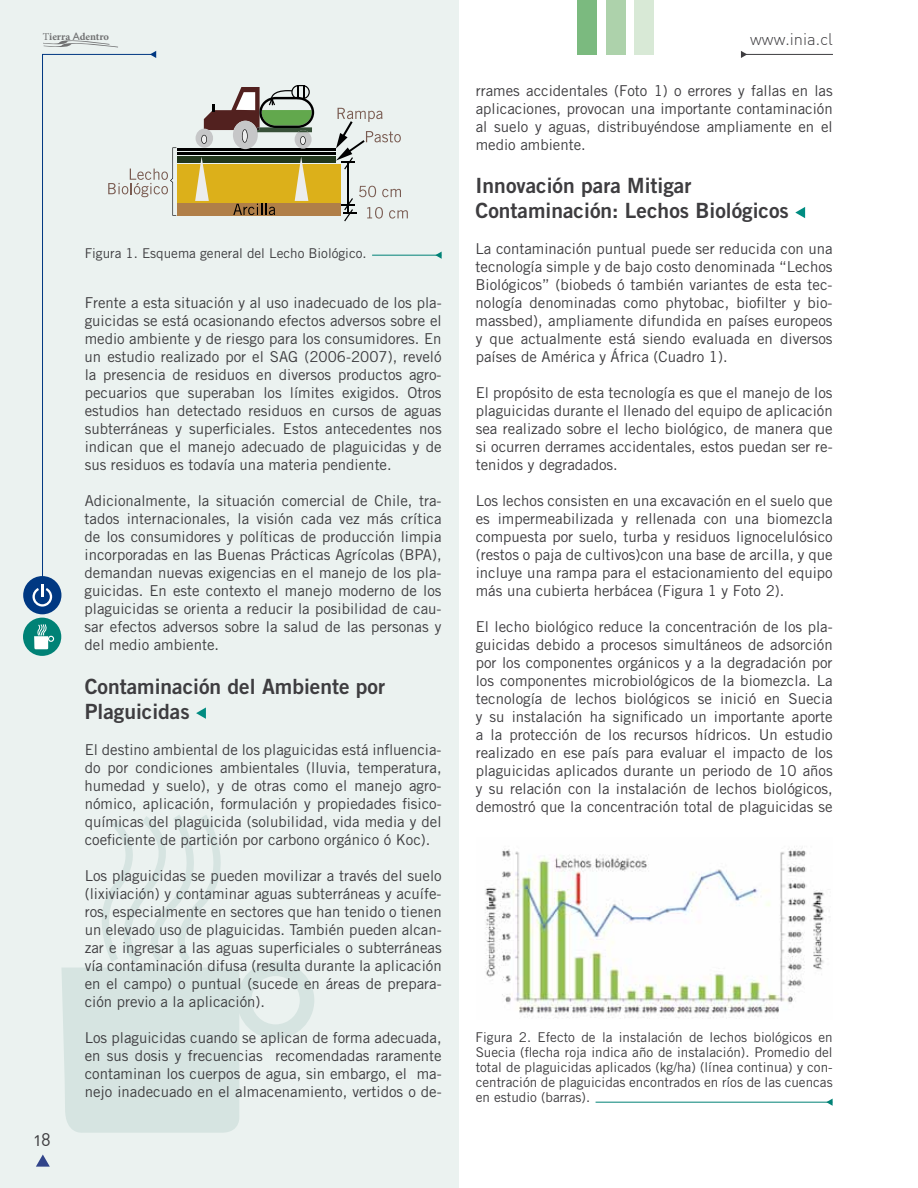
<style>
.page{position:relative;width:918px;height:1188px;background:#fff}
.page>*{position:absolute;margin:0;border:0;box-sizing:border-box;transform-origin:0 0}
.t1{font:21px/25.2px "Trade Gothic LT Std Bd 2";color:#3e3d40}
.t2{font:18px "DIN Alternate";color:#3e3d40}
.t3{font:300 16.5px "DIN Alternate";color:#3e3d40}
.t4{font:15px/18px "Trade Gothic LT Std";color:#3e3d40;text-align:justify}
.t5{font:13.5px/15px "Trade Gothic LT Std";color:#3e3d40;text-align:justify}
.t6{font:700 10.5px "Minion Pro";letter-spacing:-.005em;color:#707172}
.s1{font-weight:400}
.s2{font-family:"Gill Sans";font-weight:400}
</style>
<div class="page">
<div style="left:0;top:0;width:459px;height:1188px;background:#ebf2f0"></div>
<div style="left:23px;top:618px;width:38px;height:38px;background:#008276;border-radius:50%"></div>
<svg style="left:34px;top:624px;width:20px;height:25px"></svg>
<svg style="left:741px;top:51px;width:6px;height:7px"></svg>
<hr style="left:741px;top:54px;width:92px;height:1px;background:#3e3d40">
<svg style="left:42px;top:54px;width:108px;height:524px"></svg>
<svg style="left:150px;top:51px;width:6px;height:7px"></svg>
<svg style="left:36px;top:1155px;width:14px;height:12px"></svg>
<div style="left:23px;top:576px;width:38px;height:38px;background:#003882;border-radius:50%"></div>
<svg style="left:32px;top:584px;width:20px;height:23px"></svg>
<svg style="left:43px;top:40px;width:75px;height:8px"></svg>
<svg style="left:61px;top:815px;width:253px;height:318px"></svg>
<div style="left:635px;top:0;width:19px;height:54px;background:#d8e9d6"></div>
<div style="left:606px;top:0;width:20px;height:54px;background:#add2ab"></div>
<div style="left:577px;top:0;width:19px;height:54px;background:#7bba7f"></div>
<svg style="left:196px;top:707px;width:10px;height:12px"></svg>
<svg style="left:795px;top:207px;width:10px;height:11px"></svg>
<hr style="left:347px;top:162px;width:1px;height:51px;background:#000">
<svg style="left:342px;top:186px;width:66px;height:35px"></svg>
<div style="left:177px;top:157px;width:159px;height:6px;background:#21361c"></div>
<hr style="left:177px;top:148px;width:159px;height:3px;background:#000">
<hr style="left:177px;top:152px;width:159px;height:3px;background:#000">
<div style="left:177px;top:165px;width:164px;height:38px;background:#dcb01a"></div>
<div style="left:177px;top:203px;width:164px;height:12px;background:#b07f48"></div>
<svg style="left:233px;top:204px;width:42px;height:11px"></svg>
<svg style="left:195px;top:157px;width:14px;height:44px"></svg>
<svg style="left:295px;top:157px;width:13px;height:44px"></svg>
<svg style="left:336px;top:108px;width:65px;height:61px"></svg>
<div style="left:196px;top:129px;width:17px;height:19px;background:#c6c7c8;border-radius:50%"></div>
<div style="left:233px;top:121px;width:25px;height:28px;background:#c6c7c8;border-radius:50%"></div>
<div style="left:295px;top:130px;width:17px;height:19px;background:#c6c7c8;border-radius:50%"></div>
<svg style="left:201px;top:85px;width:113px;height:60px"></svg>
<svg style="left:108px;top:147px;width:68px;height:69px"></svg>
<svg style="left:435px;top:252px;width:7px;height:7px"></svg>
<hr style="left:372px;top:255px;width:69px;height:1px;background:#008276">
<img style="left:485px;top:846px;width:345px;height:172px">
<svg style="left:826px;top:1099px;width:7px;height:7px"></svg>
<hr style="left:596px;top:1102px;width:236px;height:1px;background:#008276">
<p class="t6" style="left:43px;top:29px;width:68px"><span class="s1">T</span>ierra <span class="s2">A</span>dentro</p>
<p class="t5" style="left:85px;top:246px;width:283px">Figura 1. Esquema general del Lecho Biológico.</p>
<p class="t2" style="left:34px;top:1128px;width:18px">18</p>
<p class="t4" style="left:85px;top:294px;width:359px">Frente a esta situación y al uso inadecuado de los pla&shy;guicidas se está ocasionando efectos adversos sobre el medio ambiente y de riesgo para los consumidores. En un estudio realizado por el SAG (2006-2007), reveló la presencia de residuos en diversos productos agro&shy;pecuarios que superaban los límites exigidos. Otros estudios han detectado residuos en cursos de aguas subterráneas y superficiales. Estos antecedentes nos indican que el manejo adecuado de plaguicidas y de sus residuos es todavía una materia pendiente.</p>
<p class="t4" style="left:85px;top:492px;width:359px">Adicionalmente, la situación comercial de Chile, tra&shy;tados internacionales, la visión cada vez más crítica de los consumidores y políticas de producción limpia incorporadas en las Buenas Prácticas Agrícolas (BPA), demandan nuevas exigencias en el manejo de los pla&shy;guicidas. En este contexto el manejo moderno de los plaguicidas se orienta a reducir la posibilidad de cau&shy;sar efectos adversos sobre la salud de las personas y del medio ambiente.</p>
<h1 class="t1" style="left:85px;top:673px;width:302px">Contaminación del Ambiente por<br>Plaguicidas</h1>
<p class="t4" style="left:85px;top:740px;width:359px">El destino ambiental de los plaguicidas está influencia&shy;do por condiciones ambientales (lluvia, temperatura, humedad y suelo), y de otras como el manejo agro&shy;nómico, aplicación, formulación y propiedades fisico&shy;químicas del plaguicida (solubilidad, vida media y del coeficiente de partición por carbono orgánico ó Koc).</p>
<p class="t4" style="left:85px;top:866px;width:359px">Los plaguicidas se pueden movilizar a través del suelo (lixiviación) y contaminar aguas subterráneas y acuífe&shy;ros, especialmente en sectores que han tenido o tienen un elevado uso de plaguicidas. También pueden alcan&shy;zar e ingresar a las aguas superficiales o subterráneas vía contaminación difusa (resulta durante la aplicación en el campo) o puntual (sucede en áreas de prepara&shy;ción previo a la aplicación).</p>
<p class="t4" style="left:85px;top:1028px;width:359px">Los plaguicidas cuando se aplican de forma adecuada, en sus dosis y frecuencias recomendadas raramente contaminan los cuerpos de agua, sin embargo, el ma&shy;nejo inadecuado en el almacenamiento, vertidos o de-</p>
<p class="t3" style="left:750px;top:29px;width:84px">www.inia.cl</p>
<p class="t4" style="left:476px;top:81px;width:358px">rrames accidentales (Foto 1) o errores y fallas en las aplicaciones, provocan una importante contaminación al suelo y aguas, distribuyéndose ampliamente en el medio ambiente.</p>
<h1 class="t1" style="left:476px;top:173px;width:315px">Innovación para Mitigar<br>Contaminación: Lechos Biológicos</h1>
<p class="t4" style="left:476px;top:240px;width:359px">La contaminación puntual puede ser reducida con una tecnología simple y de bajo costo denominada “Lechos Biológicos” (biobeds ó también variantes de esta tec&shy;nología denominadas como phytobac, biofilter y bio&shy;massbed), ampliamente difundida en países europeos y que actualmente está siendo evaluada en diversos países de América y África (Cuadro 1).</p>
<p class="t4" style="left:476px;top:384px;width:359px">El propósito de esta tecnología es que el manejo de los plaguicidas durante el llenado del equipo de aplicación sea realizado sobre el lecho biológico, de manera que si ocurren derrames accidentales, estos puedan ser re&shy;tenidos y degradados.</p>
<p class="t4" style="left:476px;top:492px;width:359px">Los lechos consisten en una excavación en el suelo que es impermeabilizada y rellenada con una biomezcla compuesta por suelo, turba y residuos lignocelulósico (restos o paja de cultivos)con una base de arcilla, y que incluye una rampa para el estacionamiento del equipo más una cubierta herbácea (Figura 1 y Foto 2).</p>
<p class="t4" style="left:476px;top:618px;width:359px">El lecho biológico reduce la concentración de los pla&shy;guicidas debido a procesos simultáneos de adsorción por los componentes orgánicos y a la degradación por los componentes microbiológicos de la biomezcla. La tecnología de lechos biológicos se inició en Suecia y su instalación ha significado un importante aporte a la protección de los recursos hídricos. Un estudio realizado en ese país para evaluar el impacto de los plaguicidas aplicados durante un periodo de 10 años y su relación con la instalación de lechos biológicos, demostró que la concentración total de plaguicidas se</p>
<p class="t5" style="left:476px;top:1030px;width:359px">Figura 2. Efecto de la instalación de lechos biológicos en Suecia (flecha roja indica año de instalación). Promedio del total de plaguicidas aplicados (kg/ha) (línea continua) y con&shy;centración de plaguicidas encontrados en ríos de las cuencas en estudio (barras).</p>
</div>
